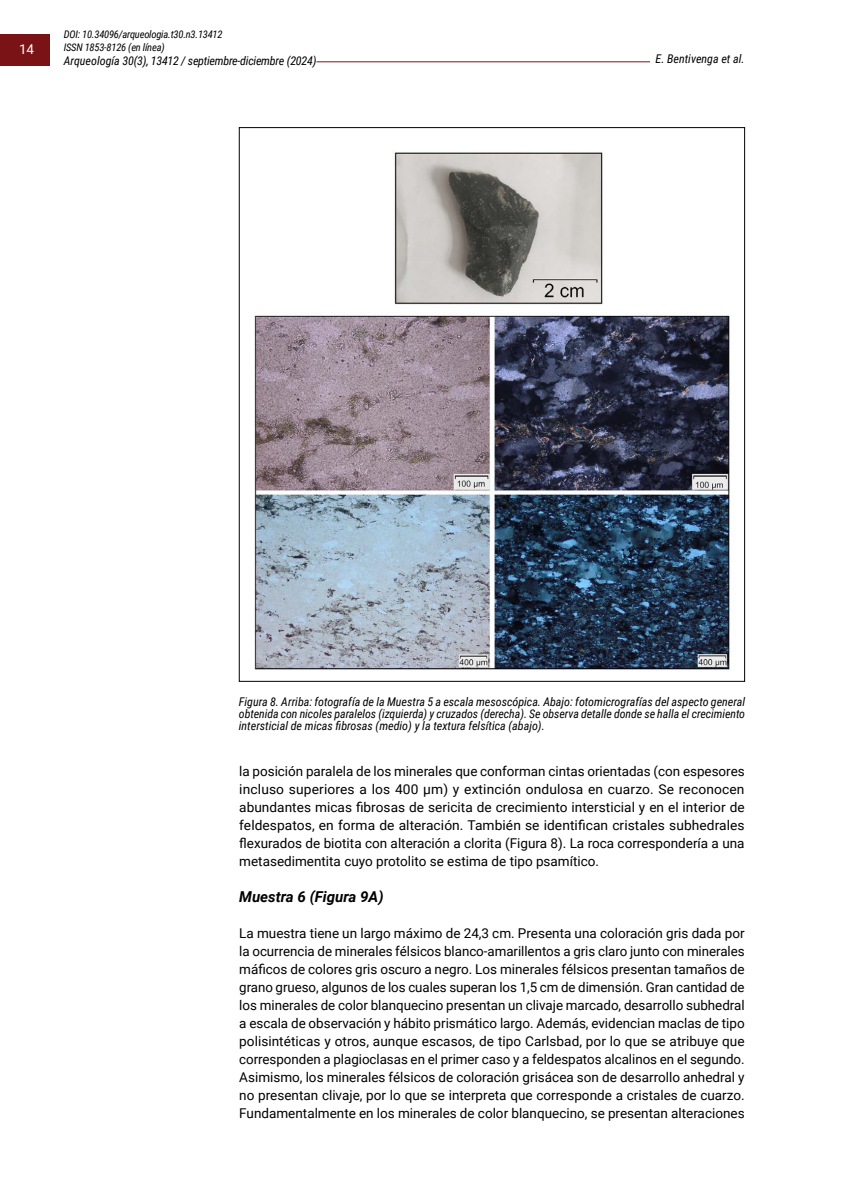
<style>
.page{position:relative;width:851px;height:1191px;background:#fff}
.page>*{position:absolute;margin:0;border:0;box-sizing:border-box;transform-origin:0 0}
.t1{font:italic 700 15px "Roboto";color:#000}
.t2{font:13.5px/18px "Roboto";color:#000;text-align:justify}
.t3{font:13.5px "Roboto";color:#fff}
.t4{font:italic 12px/12px "Roboto Condensed";color:#000;text-align:justify}
.t5{font:italic 12px "Roboto Condensed";letter-spacing:-.02em;color:#000}
.t6{font:italic 10.5px/12.6px "Roboto Condensed";letter-spacing:-.02em;color:#000}
</style>
<div class="page">
<hr style="left:204px;top:61px;width:529px;height:1px;background:#7a1315">
<div style="left:64px;top:55px;width:252px;height:15px;background:#fff"></div>
<div style="left:0;top:35px;width:50px;height:31px;background:#7a1315"></div>
<div style="left:650px;top:52px;width:94px;height:15px;background:#fff"></div>
<img style="left:254px;top:152px;width:476px;height:518px">
<p class="t3" style="left:19px;top:39px;width:16px">14</p>
<p class="t6" style="left:64px;top:28px;width:160px">DOI: 10.34096/arqueologia.t30.n3.13412<br>ISSN 1853-8126 (en línea)</p>
<p class="t5" style="left:64px;top:52px;width:254px">Arqueología 30(3), 13412 / septiembre-diciembre (2024)</p>
<p class="t4" style="left:655px;top:52px;width:91px">E. Bentivenga et al.</p>
<p class="t4" style="left:239px;top:695px;width:507px">Figura 8. Arriba: fotografía de la Muestra 5 a escala mesoscópica. Abajo: fotomicrografías del aspecto general obtenida con nicoles paralelos (izquierda) y cruzados (derecha). Se observa detalle donde se halla el crecimiento intersticial de micas fibrosas (medio) y la textura felsítica (abajo).</p>
<p class="t2" style="left:239px;top:761px;width:507px">la posición paralela de los minerales que conforman cintas orientadas (con espesores incluso superiores a los 400 µm) y extinción ondulosa en cuarzo. Se reconocen abundantes micas fibrosas de sericita de crecimiento intersticial y en el interior de feldespatos, en forma de alteración. También se identifican cristales subhedrales flexurados de biotita con alteración a clorita (Figura 8). La roca correspondería a una metasedimentita cuyo protolito se estima de tipo psamítico.</p>
<p class="t1" style="left:239px;top:886px;width:146px">Muestra 6 (Figura 9A)</p>
<p class="t2" style="left:239px;top:923px;width:507px">La muestra tiene un largo máximo de 24,3 cm. Presenta una coloración gris dada por la ocurrencia de minerales félsicos blanco-amarillentos a gris claro junto con minerales máficos de colores gris oscuro a negro. Los minerales félsicos presentan tamaños de grano grueso, algunos de los cuales superan los 1,5 cm de dimensión. Gran cantidad de los minerales de color blanquecino presentan un clivaje marcado, desarrollo subhedral a escala de observación y hábito prismático largo. Además, evidencian maclas de tipo polisintéticas y otros, aunque escasos, de tipo Carlsbad, por lo que se atribuye que corresponden a plagioclasas en el primer caso y a feldespatos alcalinos en el segundo.<br>Asimismo, los minerales félsicos de coloración grisácea son de desarrollo anhedral y no presentan clivaje, por lo que se interpreta que corresponde a cristales de cuarzo.<br>Fundamentalmente en los minerales de color blanquecino, se presentan alteraciones</p>
</div>
